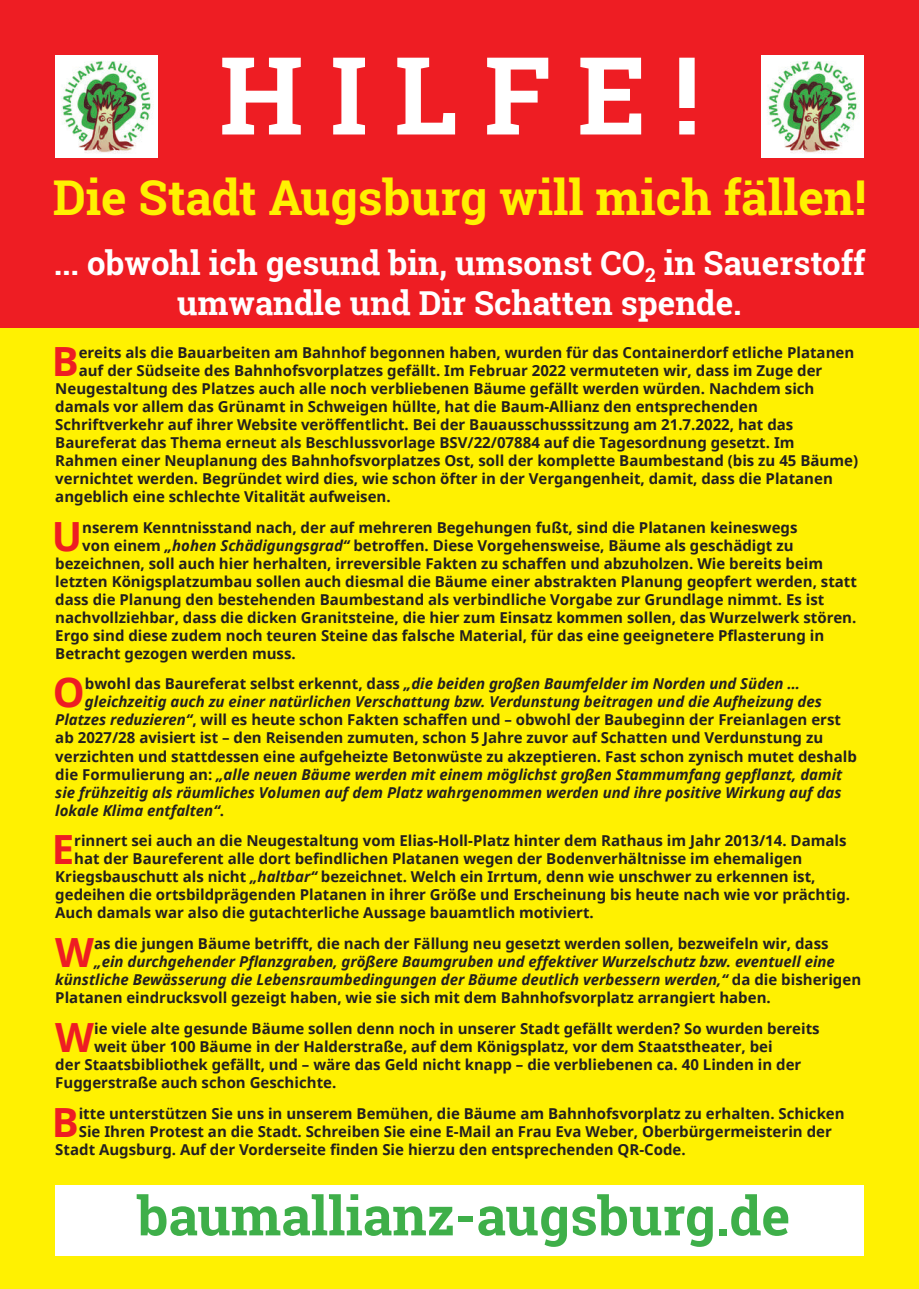
<style>
.page{position:relative;width:919px;height:1289px;background:#fff}
.page>*{position:absolute;margin:0;border:0;box-sizing:border-box;transform-origin:0 0}
.t1{font:700 108px "Roboto Slab";color:#fff}
.t2{font:700 54px "Roboto Slab";color:#3eaf49}
.t3{font:700 48px "Roboto Slab";color:#fff101}
.t4{font:700 40.2px "Noto Sans";color:#ee1d23}
.t5{font:700 33px/39.6px "Roboto Slab";color:#fff;text-align:center}
.t6{font:700 15px "Noto Sans";color:#231f20}
.t7{font:italic 700 15px/18px "Noto Sans";color:#231f20}
.s1{font-style:italic}
.s2{font-style:normal}
</style>
<div class="page">
<div style="left:0;top:0;width:918px;height:329px;background:#ee1d23"></div>
<div style="left:0;top:329px;width:918px;height:959px;background:#fff101"></div>
<img style="left:55px;top:55px;width:102px;height:102px">
<img style="left:761px;top:55px;width:102px;height:102px">
<div style="left:55px;top:1185px;width:808px;height:70px;background:#fff"></div>
<h1 class="t1" style="left:219px;top:21px;width:482px">H I L F E !</h1>
<h3 class="t3" style="left:53px;top:164px;width:815px">Die Stadt Augsburg will mich fällen!</h3>
<h3 class="t5" style="left:54px;top:243px;width:813px">... obwohl ich gesund bin, umsonst CO<sub>2</sub> in Sauerstoff umwandle und Dir Schatten spende.</h3>
<h3 class="t4" style="left:52px;top:333px;width:29px">B</h3>
<p class="t6" style="left:79px;top:342px;width:777px">ereits als die Bauarbeiten am Bahnhof begonnen haben, wurden für das Containerdorf etliche Platanen</p>
<p class="t6" style="left:79px;top:360px;width:745px">auf der Südseite des Bahnhofsvorplatzes gefällt. Im Februar 2022 vermuteten wir, dass im Zuge der</p>
<p class="t6" style="left:55px;top:378px;width:760px">Neugestaltung des Platzes auch alle noch verbliebenen Bäume gefällt werden würden. Nachdem sich</p>
<p class="t6" style="left:55px;top:396px;width:704px">damals vor allem das Grünamt in Schweigen hüllte, hat die Baum-Allianz den entsprechenden</p>
<p class="t6" style="left:55px;top:414px;width:739px">Schriftverkehr auf ihrer Website veröffentlicht. Bei der Bauausschusssitzung am 21.7.2022, hat das</p>
<p class="t6" style="left:55px;top:432px;width:740px">Baureferat das Thema erneut als Beschlussvorlage BSV/22/07884 auf die Tagesordnung gesetzt. Im</p>
<p class="t6" style="left:55px;top:450px;width:804px">Rahmen einer Neuplanung des Bahnhofsvorplatzes Ost, soll der komplette Baumbestand (bis zu 45 Bäume)</p>
<p class="t6" style="left:55px;top:468px;width:779px">vernichtet werden. Begründet wird dies, wie schon öfter in der Vergangenheit, damit, dass die Platanen</p>
<p class="t6" style="left:55px;top:486px;width:337px">angeblich eine schlechte Vitalität aufweisen.</p>
<h3 class="t4" style="left:52px;top:507px;width:32px">U</h3>
<p class="t6" style="left:82px;top:516px;width:716px">nserem Kenntnisstand nach, der auf mehreren Begehungen fußt, sind die Platanen keineswegs</p>
<p class="t6" style="left:82px;top:534px;width:712px">von einem <span class="s1">„hohen Schädigungsgrad“</span> betroffen. Diese Vorgehensweise, Bäume als geschädigt zu</p>
<p class="t6" style="left:55px;top:552px;width:769px">bezeichnen, soll auch hier herhalten, irreversible Fakten zu schaffen und abzuholzen. Wie bereits beim</p>
<p class="t6" style="left:55px;top:570px;width:803px">letzten Königsplatzumbau sollen auch diesmal die Bäume einer abstrakten Planung geopfert werden, statt</p>
<p class="t6" style="left:55px;top:588px;width:770px">dass die Planung den bestehenden Baumbestand als verbindliche Vorgabe zur Grundlage nimmt. Es ist</p>
<p class="t6" style="left:55px;top:606px;width:802px">nachvollziehbar, dass die dicken Granitsteine, die hier zum Einsatz kommen sollen, das Wurzelwerk stören.</p>
<p class="t6" style="left:55px;top:624px;width:770px">Ergo sind diese zudem noch teuren Steine das falsche Material, für das eine geeignetere Pflasterung in</p>
<p class="t6" style="left:55px;top:642px;width:242px">Betracht gezogen werden muss.</p>
<h3 class="t4" style="left:53px;top:664px;width:34px">O</h3>
<p class="t7" style="left:85px;top:674px;width:716px"><span class="s2">bwohl das Baureferat selbst erkennt, dass</span> „die beiden großen Baumfelder im Norden und Süden …</p>
<p class="t7" style="left:85px;top:692px;width:738px">gleichzeitig auch zu einer natürlichen Verschattung bzw. Verdunstung beitragen und die Aufheizung des</p>
<p class="t6" style="left:55px;top:709px;width:787px"><span class="s1">Platzes reduzieren“</span>, will es heute schon Fakten schaffen und – obwohl der Baubeginn der Freianlagen erst</p>
<p class="t6" style="left:55px;top:727px;width:769px">ab 2027/28 avisiert ist – den Reisenden zumuten, schon 5 Jahre zuvor auf Schatten und Verdunstung zu</p>
<p class="t6" style="left:55px;top:745px;width:803px">verzichten und stattdessen eine aufgeheizte Betonwüste zu akzeptieren. Fast schon zynisch mutet deshalb</p>
<p class="t7" style="left:55px;top:764px;width:788px"><span class="s2">die Formulierung an:</span> „alle neuen Bäume werden mit einem möglichst großen Stammumfang gepflanzt, damit</p>
<p class="t7" style="left:55px;top:782px;width:787px">sie frühzeitig als räumliches Volumen auf dem Platz wahrgenommen werden und ihre positive Wirkung auf das</p>
<p class="t7" style="left:55px;top:800px;width:170px">lokale Klima entfalten“<span class="s2">.</span></p>
<h3 class="t4" style="left:52px;top:821px;width:24px">E</h3>
<p class="t6" style="left:74px;top:830px;width:773px">rinnert sei auch an die Neugestaltung vom Elias-Holl-Platz hinter dem Rathaus im Jahr 2013/14. Damals</p>
<p class="t6" style="left:74px;top:848px;width:729px">hat der Baureferent alle dort befindlichen Platanen wegen der Bodenverhältnisse im ehemaligen</p>
<p class="t6" style="left:55px;top:866px;width:761px">Kriegsbauschutt als nicht <span class="s1">„haltbar“</span> bezeichnet. Welch ein Irrtum, denn wie unschwer zu erkennen ist,</p>
<p class="t6" style="left:55px;top:884px;width:796px">gedeihen die ortsbildprägenden Platanen in ihrer Größe und Erscheinung bis heute nach wie vor prächtig.</p>
<p class="t6" style="left:55px;top:902px;width:540px">Auch damals war also die gutachterliche Aussage bauamtlich motiviert.</p>
<h3 class="t4" style="left:55px;top:924px;width:40px">W</h3>
<p class="t6" style="left:94px;top:933px;width:735px">as die jungen Bäume betrifft, die nach der Fällung neu gesetzt werden sollen, bezweifeln wir, dass</p>
<p class="t7" style="left:55px;top:952px;width:807px;text-indent:39px">„ein durchgehender Pflanzgraben, größere Baumgruben und effektiver Wurzelschutz bzw. eventuell eine künstliche Bewässerung die Lebensraumbedingungen der Bäume deutlich verbessern werden,“ <span class="s2">da die bisherigen<br>Platanen eindrucksvoll gezeigt haben, wie sie sich mit dem Bahnhofsvorplatz arrangiert haben.</span></p>
<h3 class="t4" style="left:55px;top:1008px;width:40px">W</h3>
<p class="t6" style="left:94px;top:1017px;width:727px">ie viele alte gesunde Bäume sollen denn noch in unserer Stadt gefällt werden? So wurden bereits</p>
<p class="t6" style="left:94px;top:1035px;width:680px">weit über 100 Bäume in der Halderstraße, auf dem Königsplatz, vor dem Staatstheater, bei</p>
<p class="t6" style="left:55px;top:1053px;width:747px">der Staatsbibliothek gefällt, und – wäre das Geld nicht knapp – die verbliebenen ca. 40 Linden in der</p>
<p class="t6" style="left:55px;top:1071px;width:282px">Fuggerstraße auch schon Geschichte.</p>
<h3 class="t4" style="left:52px;top:1093px;width:29px">B</h3>
<p class="t6" style="left:79px;top:1102px;width:767px">itte unterstützen Sie uns in unserem Bemühen, die Bäume am Bahnhofsvorplatz zu erhalten. Schicken</p>
<p class="t6" style="left:79px;top:1120px;width:754px">Sie Ihren Protest an die Stadt. Schreiben Sie eine E-Mail an Frau Eva Weber, Oberbürgermeisterin der</p>
<p class="t6" style="left:55px;top:1138px;width:631px">Stadt Augsburg. Auf der Vorderseite finden Sie hierzu den entsprechenden QR-Code.</p>
<h2 class="t2" style="left:137px;top:1178px;width:654px">baumallianz-augsburg.de</h2>
</div>
